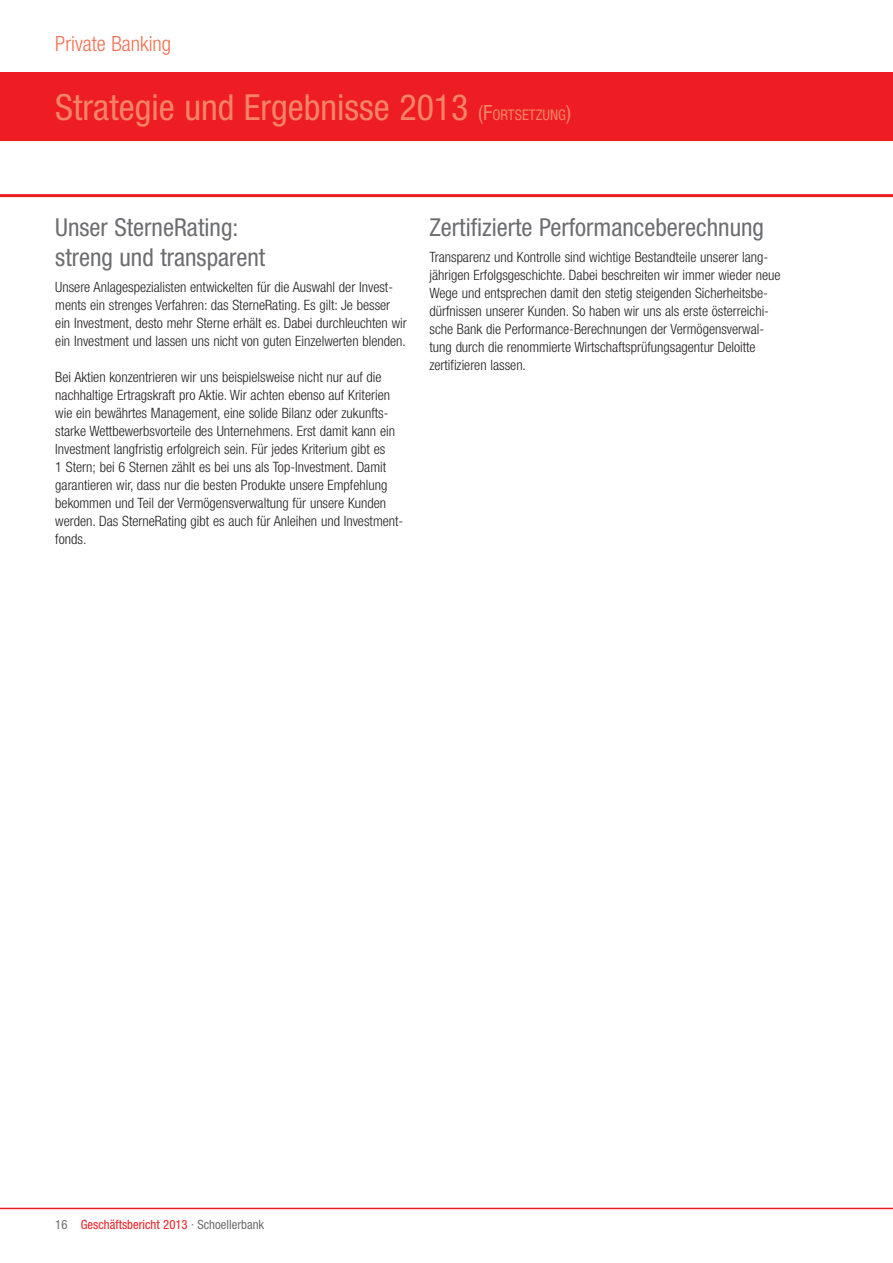
<style>
.page{position:relative;width:893px;height:1263px;background:#fff}
.page>*{position:absolute;margin:0;border:0;box-sizing:border-box;transform-origin:0 0}
.Title_02{font:condensed 36px "Helvetica Neue";color:#f48465}
.Txt_title_04{font:condensed 24.75px/30px "Helvetica Neue";color:#6c6d70}
.Title_Chapter{font:300 condensed 21px "Helvetica Neue";color:#f36f51}
._0_TEXT_Trennung{font:300 condensed 14.25px/18px "Helvetica Neue";color:#231f20}
.t1{font:condensed 12.75px "Helvetica Neue";color:#ee1d23}
.s1{font-size:21px}
.s2{font-size:14.7px}
.s3{color:#6c6d70}
</style>
<div class="page">
<div style="left:0;top:72px;width:893px;height:68px;background:#ee1d23"></div>
<hr style="left:0;top:194px;width:893px;height:3px;background:#ee1d23">
<hr style="left:0;top:1208px;width:893px;height:1px;background:#ee1d23">
<p class="Title_Chapter" style="left:55px;top:31px;width:117px">Private Banking</p>
<p class="Title_02" style="left:55px;top:87px;width:517px">Strategie und Ergebnisse 2013 <span class="s1">(</span><span class="s1">F</span><span class="s2">ORTSETZUNG</span><span class="s1">)</span></p>
<p class="Txt_title_04" style="left:55px;top:212px;width:212px">Unser SterneRating: streng und transparent</p>
<p class="_0_TEXT_Trennung" style="left:55px;top:278px;width:353px">Unsere Anlagespezialisten entwickelten für die Auswahl der Invest&shy;ments ein strenges Verfahren: das SterneRating. Es gilt: Je besser ein Investment, desto mehr Sterne erhält es. Dabei durchleuchten wir ein Investment und lassen uns nicht von guten Einzelwerten blenden.</p>
<p class="_0_TEXT_Trennung" style="left:55px;top:368px;width:350px">Bei Aktien konzentrieren wir uns beispielsweise nicht nur auf die nachhaltige Ertragskraft pro Aktie. Wir achten ebenso auf Kriterien wie ein bewährtes Management, eine solide Bilanz oder zukunfts&shy;starke Wettbewerbsvorteile des Unternehmens. Erst damit kann ein Investment langfristig erfolgreich sein. Für jedes Kriterium gibt es<br>1 Stern; bei 6 Sternen zählt es bei uns als Top-Investment. Damit garantieren wir, dass nur die besten Produkte unsere Empfehlung bekommen und Teil der Vermögensverwaltung für unsere Kunden werden. Das SterneRating gibt es auch für Anleihen und Investment&shy;fonds.</p>
<p class="Txt_title_04" style="left:429px;top:212px;width:336px">Zertifizierte Performanceberechnung</p>
<p class="_0_TEXT_Trennung" style="left:429px;top:248px;width:353px">Transparenz und Kontrolle sind wichtige Bestandteile unserer lang&shy;jährigen Erfolgsgeschichte. Dabei beschreiten wir immer wieder neue Wege und entsprechen damit den stetig steigenden Sicherheitsbe&shy;dürfnissen unserer Kunden. So haben wir uns als erste österreichi&shy;sche Bank die Performance-Berechnungen der Vermögensverwal&shy;tung durch die renommierte Wirtschaftsprüfungsagentur Deloitte zertifizieren lassen.</p>
<p class="t1" style="left:55px;top:1217px;width:211px"><span class="s3">16</span> Geschäftsbericht 2013 <span class="s3">· Schoellerbank</span></p>
</div>
